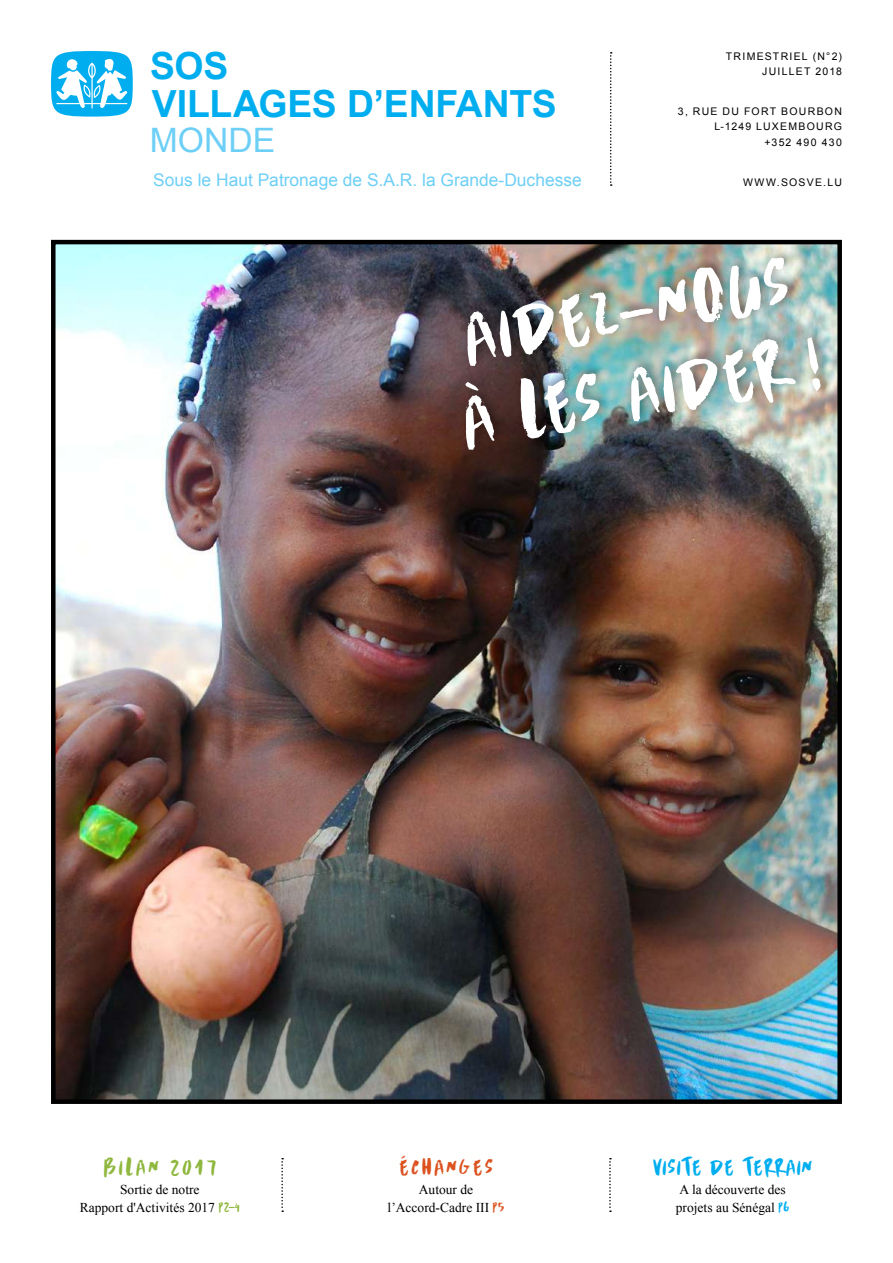
<style>
.page{position:relative;width:893px;height:1263px;background:#fff}
.page>*{position:absolute;margin:0;border:0;box-sizing:border-box;transform-origin:0 0}
.t1{font:74.1px/82.5px "Scrawny Cat SOS Headline";color:#fff}
.t2{font:700 37.35px "Arial";letter-spacing:-.005em;color:#00aeef}
.t3{font:33.6px "Arial";color:#6dcff6}
.t4{font:22.5px "Scrawny Cat SOS Headline";letter-spacing:.01em;color:#00aeef}
.t5{font:22.5px "Scrawny Cat SOS Headline";letter-spacing:.1em;color:#8fb73e}
.t6{font:22.5px "Scrawny Cat SOS Headline";letter-spacing:.1em;color:#db521f}
.t7{font:17.4px "Arial";color:#6dcff6}
.t8{font:13.5px/18px "Times New Roman";color:#000;text-align:center}
.t9{font:10.5px/15.8px "Arial";letter-spacing:.12em;color:#000;text-align:right}
.s1{font-family:"Scrawny Cat SOS Headline";color:#8fb73e}
.s2{font-family:"Scrawny Cat SOS Headline";color:#db521f}
.s3{font-family:"Scrawny Cat SOS Headline";color:#00aeef}
</style>
<div class="page">
<svg style="left:609px;top:1158px;width:2px;height:54px"></svg>
<svg style="left:281px;top:1158px;width:2px;height:54px"></svg>
<img style="left:56px;top:245px;width:781px;height:854px">
<div style="left:51px;top:240px;width:791px;height:864px;border:4px solid #000"></div>
<svg style="left:610px;top:52px;width:2px;height:134px"></svg>
<div style="left:460px;top:247px;width:373px;height:209px;background:#000;opacity:.4"></div>
<svg style="left:51px;top:51px;width:82px;height:66px"></svg>
<h2 class="t2" style="left:150px;top:41px;width:80px">SOS</h2>
<h2 class="t2" style="left:152px;top:79px;width:407px">VILLAGES D’ENFANTS</h2>
<h3 class="t3" style="left:150px;top:118px;width:127px">MONDE</h3>
<p class="t7" style="left:153px;top:168px;width:430px">Sous le Haut Patronage de S.A.R. la Grande-Duchesse</p>
<p class="t9" style="left:726px;top:49px;width:117px;line-height:15px">TRIMESTRIEL (N°2)<br>JUILLET 2018</p>
<p class="t9" style="left:678px;top:103px;width:165px">3, RUE DU FORT BOURBON<br>L-1249 LUXEMBOURG<br>+352 490 430</p>
<p class="t9" style="left:743px;top:174px;width:100px">WWW.SOSVE.LU</p>
<h1 class="t1" style="left:440px;top:301px;width:365px;rotate:-10deg">AIDEZ-NOUS<br>À LES AIDER !</h1>
<h3 class="t5" style="left:103px;top:1153px;width:114px">BILAN 2017</h3>
<p class="t8" style="left:80px;top:1180px;width:162px">Sortie de notre<br>Rapport d'Activités 2017 <span class="s1">P2-4</span></p>
<h3 class="t6" style="left:399px;top:1153px;width:95px">ÉCHANGES</h3>
<p class="t8" style="left:388px;top:1180px;width:118px">Autour de l’Accord-Cadre III <span class="s2">P5</span></p>
<h3 class="t4" style="left:653px;top:1153px;width:161px">VISITE DE TERRAIN</h3>
<p class="t8" style="left:676px;top:1180px;width:115px;text-align:left">A la découverte des projets au Sénégal <span class="s3">P6</span></p>
</div>
